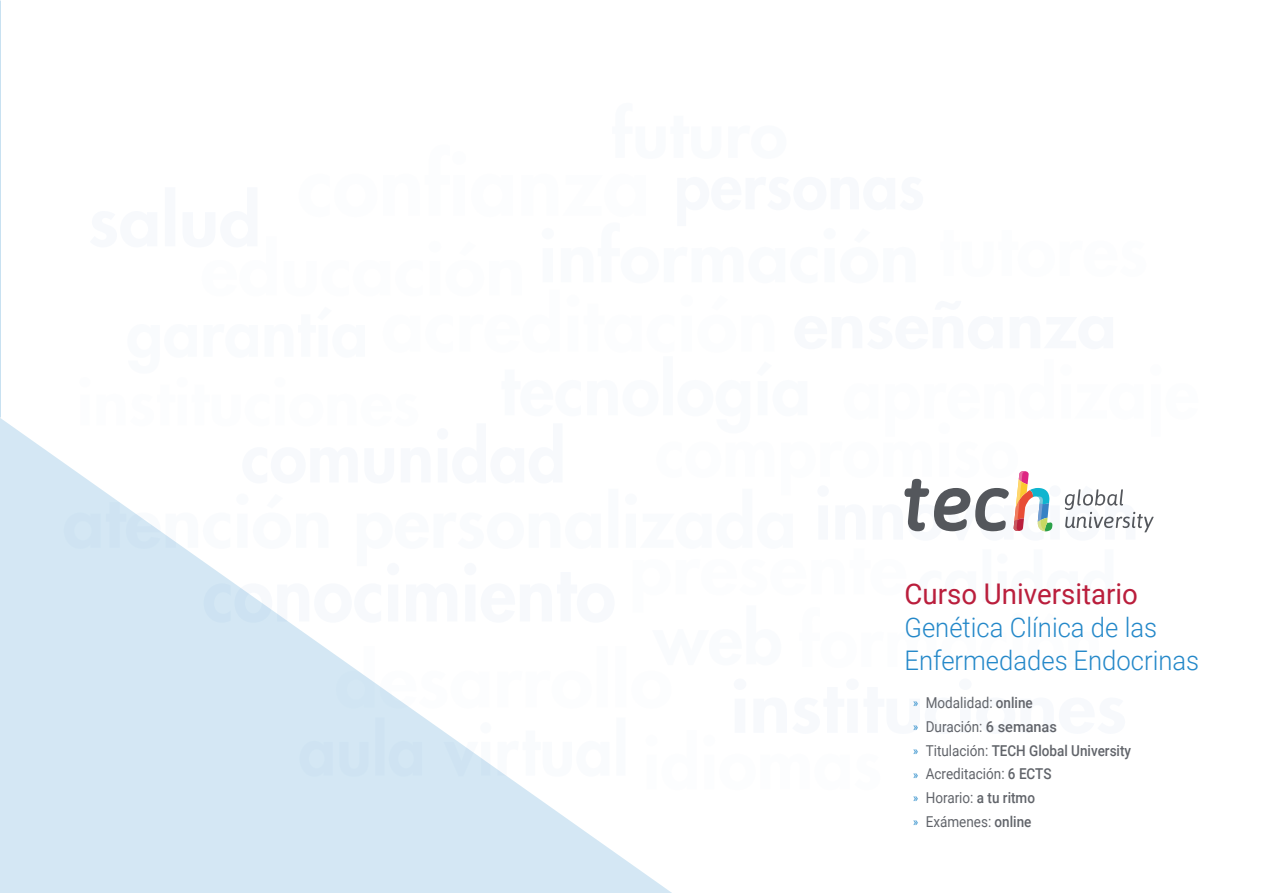
<style>
.page{position:relative;width:1263px;height:893px;background:#fff}
.page>*{position:absolute;margin:0;border:0;box-sizing:border-box;transform-origin:0 0}
.t1{font:28.5px "Roboto";color:#ba1e3c}
.t2{font:300 27px/33px "Roboto";color:#2488c9;scale:.95 1}
.t3{font:15px/23.7px "Roboto";color:#61646a;scale:.9 1}
.s1{font-size:12px;color:#2488c9}
.s2{font-weight:500}
</style>
<div class="page">
<svg style="left:0;top:418px;width:672px;height:475px;background:#d8e9f5"></svg>
<svg style="left:64px;top:418px;width:1090px;height:372px"></svg>
<h1 class="t1" style="left:904px;top:574px;width:235px">Curso Universitario</h1>
<h2 class="t2" style="left:904px;top:610px;width:312px">Genética Clínica de las<br>Enfermedades Endocrinas</h2>
<p class="t3" style="left:913px;top:690px;width:244px"><span class="s1">»</span> Modalidad: <span class="s2">online<br></span><span class="s1">»</span> Duración: <span class="s2">6 semanas<br></span><span class="s1">»</span> Titulación: <span class="s2">TECH Global University </span><span class="s1">»</span> Acreditación: <span class="s2">6 ECTS<br></span><span class="s1">»</span> Horario: <span class="s2">a tu ritmo<br></span><span class="s1">»</span> Exámenes: <span class="s2">online</span></p>
</div>
